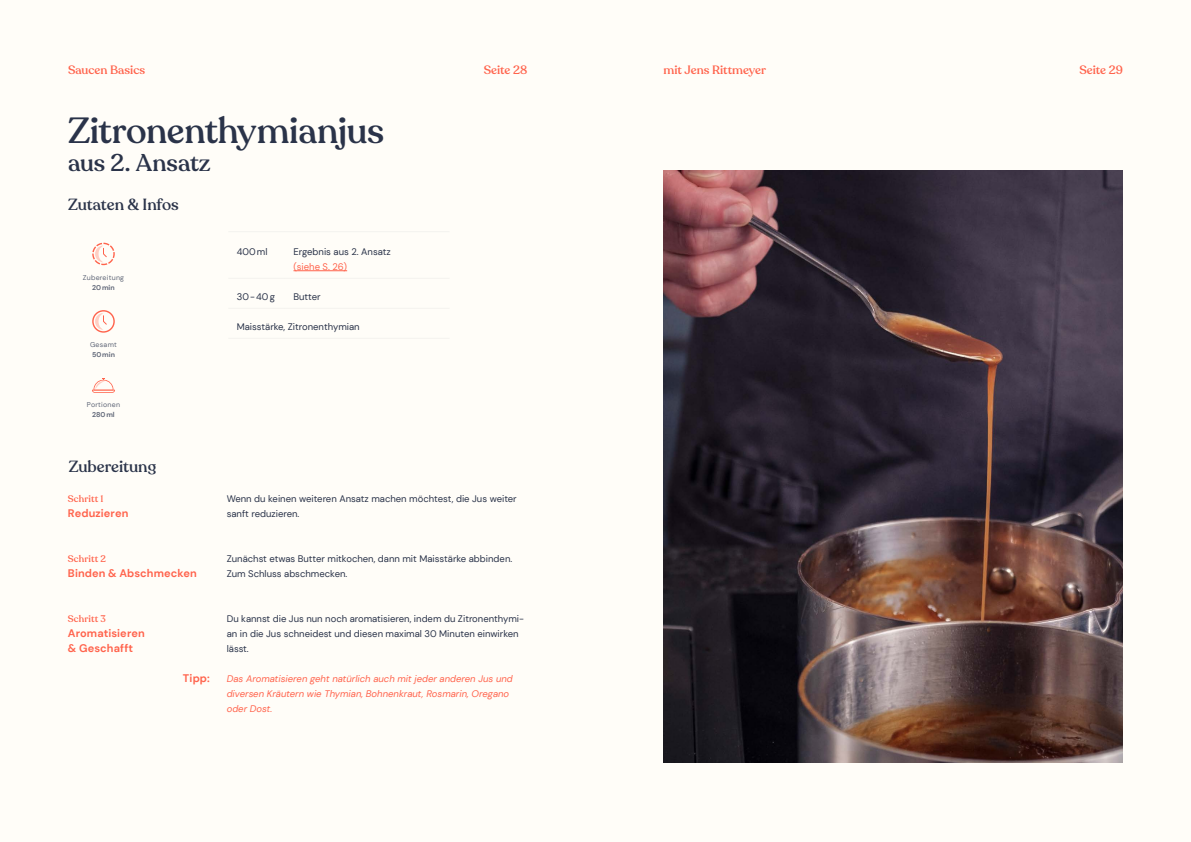
<style>
.page{position:relative;width:1191px;height:842px;background:#fff}
.page>*{position:absolute;margin:0;border:0;box-sizing:border-box;transform-origin:0 0}
.t1{font:500 36px "Recoleta";letter-spacing:-.01em;color:#2a3349}
.t2{font:500 24px "Recoleta";letter-spacing:-.005em;color:#2a3349}
.t3{font:500 16px "Recoleta";letter-spacing:-.005em;color:#2a3349}
.t4{font:500 12px "Recoleta";color:#ff634c}
.t5{font:700 11px/15px "DM Sans";letter-spacing:.01em;color:#ff634c}
.t6{font:9.5px/15px "DM Sans";color:#2a3349}
.t7{font:italic 9.5px/15px "DM Sans";color:#ff634c}
.t8{font:500 9.5px "Recoleta";letter-spacing:.015em;color:#ff634c}
.t9{font:9.5px "DM Sans";color:#ff634c}
.t10{font:7px "DM Sans";letter-spacing:.035em;color:#5f6677}
.t11{font:700 7px "DM Sans";color:#5f6677}
</style>
<div class="page">
<div style="left:595px;top:0;width:596px;height:842px;background:#fffdf8"></div>
<div style="left:0;top:0;width:595px;height:842px;background:#fffdf8"></div>
<div style="left:92px;top:243px;width:23px;height:22px;border:1px dashed #ff634c;border-radius:50%"></div>
<svg style="left:95px;top:245px;width:12px;height:17px"></svg>
<div style="left:92px;top:310px;width:23px;height:23px;border:1px solid #ff634c;border-radius:50%"></div>
<svg style="left:95px;top:313px;width:12px;height:17px"></svg>
<svg style="left:92px;top:378px;width:23px;height:15px"></svg>
<hr style="left:228px;top:278px;width:57px;height:1px;background:#f4f3ef">
<hr style="left:285px;top:278px;width:164px;height:1px;background:#f4f3ef">
<hr style="left:228px;top:308px;width:57px;height:1px;background:#f4f3ef">
<hr style="left:285px;top:308px;width:164px;height:1px;background:#f4f3ef">
<hr style="left:228px;top:338px;width:57px;height:1px;background:#f4f3ef">
<hr style="left:285px;top:338px;width:164px;height:1px;background:#f4f3ef">
<hr style="left:228px;top:231px;width:57px;height:1px;background:#f4f3ef">
<hr style="left:285px;top:231px;width:164px;height:1px;background:#f4f3ef">
<hr style="left:293px;top:270px;width:54px;height:1px;background:#ff634c">
<img style="left:663px;top:170px;width:460px;height:593px">
<p class="t4" style="left:68px;top:63px;width:79px">Saucen Basics</p>
<p class="t4" style="left:484px;top:63px;width:45px">Seite 28</p>
<p class="t4" style="left:663px;top:63px;width:104px">mit Jens Rittmeyer</p>
<p class="t4" style="left:1079px;top:63px;width:45px">Seite 29</p>
<h1 class="t1" style="left:68px;top:108px;width:317px">Zitronenthymianjus</h1>
<h2 class="t2" style="left:68px;top:148px;width:144px">aus 2. Ansatz</h2>
<h3 class="t3" style="left:68px;top:194px;width:112px">Zutaten &amp; Infos</h3>
<p class="t10" style="left:83px;top:273px;width:43px">Zubereitung</p>
<p class="t11" style="left:92px;top:283px;width:24px">20min</p>
<p class="t10" style="left:90px;top:340px;width:28px">Gesamt</p>
<p class="t11" style="left:92px;top:350px;width:24px">50min</p>
<p class="t6" style="left:237px;top:244px;width:32px">400ml</p>
<p class="t6" style="left:293px;top:244px;width:99px">Ergebnis aus 2. Ansatz</p>
<p class="t9" style="left:293px;top:261px;width:55px">(siehe S. 26)</p>
<p class="t6" style="left:237px;top:289px;width:40px">30-40g</p>
<p class="t6" style="left:293px;top:289px;width:29px">Butter</p>
<p class="t6" style="left:237px;top:319px;width:124px">Maisstärke, Zitronenthymian</p>
<p class="t10" style="left:87px;top:400px;width:35px">Portionen</p>
<p class="t11" style="left:92px;top:410px;width:24px">280ml</p>
<h3 class="t3" style="left:69px;top:457px;width:89px">Zubereitung</h3>
<p class="t8" style="left:68px;top:493px;width:37px">Schritt 1</p>
<p class="t5" style="left:68px;top:506px;width:62px">Reduzieren</p>
<p class="t8" style="left:68px;top:553px;width:39px">Schritt 2</p>
<p class="t5" style="left:68px;top:566px;width:130px">Binden &amp; Abschmecken</p>
<p class="t8" style="left:68px;top:613px;width:39px">Schritt 3</p>
<p class="t5" style="left:68px;top:626px;width:78px">Aromatisieren &amp; Geschafft</p>
<p class="t5" style="left:183px;top:671px;width:28px">Tipp:</p>
<p class="t6" style="left:227px;top:491px;width:291px">Wenn du keinen weiteren Ansatz machen möchtest, die Jus weiter sanft reduzieren.</p>
<p class="t6" style="left:227px;top:551px;width:287px">Zunächst etwas Butter mitkochen, dann mit Maisstärke abbinden.<br>Zum Schluss abschmecken.</p>
<p class="t6" style="left:227px;top:611px;width:299px">Du kannst die Jus nun noch aromatisieren, indem du Zitronenthymi&shy;an in die Jus schneidest und diesen maximal 30 Minuten einwirken lässt.</p>
<p class="t7" style="left:227px;top:671px;width:287px">Das Aromatisieren geht natürlich auch mit jeder anderen Jus und diversen Kräutern wie Thymian, Bohnenkraut, Rosmarin, Oregano oder Dost.</p>
</div>
